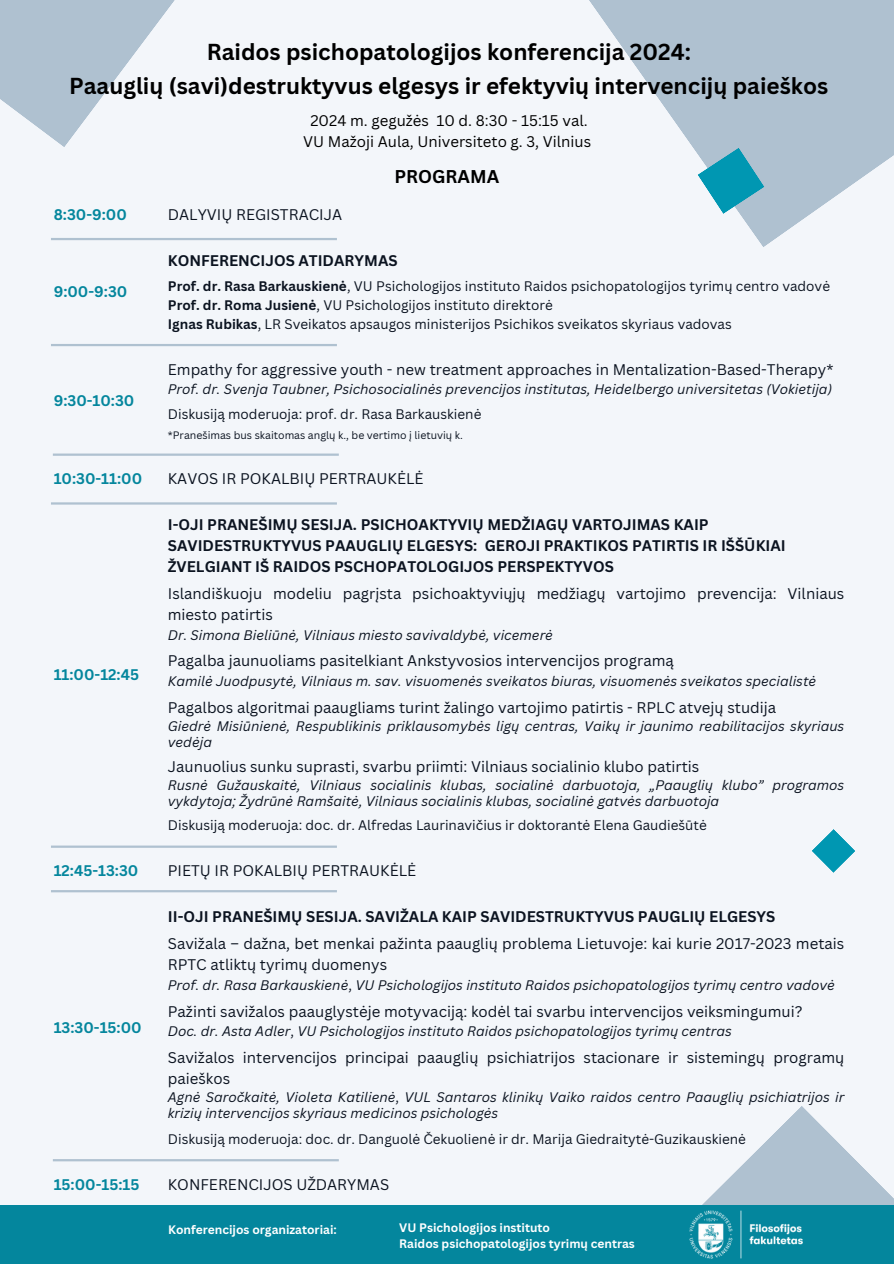
<style>
.page{position:relative;width:894px;height:1264px;background:#fff}
.page>*{position:absolute;margin:0;border:0;box-sizing:border-box;transform-origin:0 0}
.t1{font:700 22.5px/33.8px "Canva Sans";color:#000;text-align:center}
.t2{font:700 18px "Canva Sans";color:#000}
.t3{font:15px/21px "Canva Sans";color:#0b1320}
.t4{font:700 15px/21px "Canva Sans";color:#0b1320}
.t5{font:700 15px "Canva Sans";color:#04869d}
.t6{font:15px/20.2px "Canva Sans";color:#000;text-align:center}
.t7{font:italic 13.5px/16px "Canva Sans";color:#0b1320}
.t8{font:13.5px/18.9px "Canva Sans";color:#0b1320}
.t9{font:700 12px "Canva Sans";color:#fff}
.t10{font:10.5px "Canva Sans";color:#0b1320}
.s1{font-weight:700}
.s2{font-style:normal}
</style>
<div class="page">
<div style="left:0;top:0;width:893px;height:1263px;background:#f3f6fa"></div>
<svg style="left:812px;top:829px;width:43px;height:44px"></svg>
<svg style="left:0;top:0;width:175px;height:147px"></svg>
<svg style="left:703px;top:1106px;width:190px;height:98px"></svg>
<svg style="left:589px;top:0;width:304px;height:247px;fill:#afc1d0"></svg>
<svg style="left:697px;top:147px;width:67px;height:67px"></svg>
<div style="left:0;top:1204px;width:893px;height:59px;background:#04869d"></div>
<hr style="left:51px;top:238px;width:286px;height:2px;background:#afc1d0">
<hr style="left:51px;top:344px;width:286px;height:2px;background:#afc1d0">
<hr style="left:53px;top:453px;width:286px;height:3px;background:#afc1d0">
<hr style="left:51px;top:502px;width:286px;height:2px;background:#afc1d0">
<hr style="left:51px;top:845px;width:286px;height:2px;background:#afc1d0">
<hr style="left:51px;top:890px;width:286px;height:2px;background:#afc1d0">
<hr style="left:53px;top:1159px;width:286px;height:2px;background:#afc1d0">
<img style="left:689px;top:1210px;width:114px;height:49px">
<p class="t1" style="left:69px;top:35px;width:760px">Raidos psichopatologijos konferencija 2024:<br>Paauglių (savi)destruktyvus elgesys ir efektyvių intervencijų paieškos</p>
<p class="t6" style="left:303px;top:110px;width:289px">2024 m. gegužės 10 d. 8:30 - 15:15 val.<br>VU Mažoji Aula, Universiteto g. 3, Vilnius</p>
<h1 class="t5" style="left:54px;top:203px;width:75px">8:30-9:00</h1>
<h3 class="t3" style="left:168px;top:203px;width:176px">DALYVIŲ REGISTRACIJA</h3>
<p class="t2" style="left:394px;top:164px;width:106px">PROGRAMA</p>
<h2 class="t5" style="left:54px;top:281px;width:75px">9:00-9:30</h2>
<p class="t5" style="left:54px;top:390px;width:82px">9:30-10:30</p>
<p class="t4" style="left:168px;top:249px;width:231px">KONFERENCIJOS ATIDARYMAS</p>
<p class="t8" style="left:168px;top:277px;width:663px"><span class="s1">Prof. dr. Rasa Barkauskienė</span>, VU Psichologijos instituto Raidos psichopatologijos tyrimų centro vadovė<br><span class="s1">Prof. dr. Roma Jusienė</span>, VU Psichologijos instituto direktorė<br><span class="s1">Ignas Rubikas</span>, LR Sveikatos apsaugos ministerijos Psichikos sveikatos skyriaus vadovas</p>
<p class="t3" style="left:168px;top:358px;width:667px">Empathy for aggressive youth - new treatment approaches in Mentalization-Based-Therapy*</p>
<p class="t7" style="left:168px;top:381px;width:665px">Prof. dr. Svenja Taubner, Psichosocialinės prevencijos institutas, Heidelbergo universitetas (Vokietija)</p>
<p class="t8" style="left:168px;top:404px;width:315px">Diskusiją moderuoja: prof. dr. Rasa Barkauskienė</p>
<p class="t10" style="left:168px;top:428px;width:296px">*Pranešimas bus skaitomas anglų k., be vertimo į lietuvių k.</p>
<p class="t5" style="left:54px;top:468px;width:90px">10:30-11:00</p>
<p class="t3" style="left:168px;top:468px;width:257px">KAVOS IR POKALBIŲ PERTRAUKĖLĖ</p>
<p class="t5" style="left:54px;top:664px;width:87px">11:00-12:45</p>
<p class="t4" style="left:168px;top:513px;width:619px">I-OJI PRANEŠIMŲ SESIJA. PSICHOAKTYVIŲ MEDŽIAGŲ VARTOJIMAS KAIP<br>SAVIDESTRUKTYVUS PAAUGLIŲ ELGESYS: GEROJI PRAKTIKOS PATIRTIS IR IŠŠŪKIAI<br>ŽVELGIANT IŠ RAIDOS PSCHOPATOLOGIJOS PERSPEKTYVOS</p>
<p class="t3" style="left:168px;top:583px;width:677px">Islandiškuoju modeliu pagrįsta psichoaktyviųjų medžiagų vartojimo prevencija: Vilniaus miesto patirtis</p>
<p class="t7" style="left:168px;top:626px;width:386px">Dr. Simona Bieliūnė, Vilniaus miesto savivaldybė, vicemerė</p>
<p class="t3" style="left:168px;top:650px;width:507px">Pagalba jaunuoliams pasitelkiant Ankstyvosios intervencijos programą</p>
<p class="t7" style="left:168px;top:672px;width:649px">Kamilė Juodpusytė, Vilniaus m. sav. visuomenės sveikatos biuras, visuomenės sveikatos specialistė</p>
<p class="t3" style="left:168px;top:696px;width:609px">Pagalbos algoritmai paaugliams turint žalingo vartojimo patirtis - RPLC atvejų studija</p>
<p class="t7" style="left:168px;top:717px;width:677px">Giedrė Misiūnienė, Respublikinis priklausomybės ligų centras, Vaikų ir jaunimo reabilitacijos skyriaus vedėja</p>
<p class="t3" style="left:168px;top:755px;width:533px">Jaunuolius sunku suprasti, svarbu priimti: Vilniaus socialinio klubo patirtis</p>
<p class="t7" style="left:168px;top:777px;width:677px">Rusnė Gužauskaitė, Vilniaus socialinis klubas, socialinė darbuotoja, „Paauglių klubo” programos vykdytoja; Žydrūnė Ramšaitė, Vilniaus socialinis klubas, socialinė gatvės darbuotoja</p>
<p class="t8" style="left:168px;top:815px;width:540px">Diskusiją moderuoja: doc. dr. Alfredas Laurinavičius ir doktorantė Elena Gaudiešūtė</p>
<p class="t5" style="left:54px;top:859px;width:86px">12:45-13:30</p>
<p class="t3" style="left:168px;top:859px;width:250px">PIETŲ IR POKALBIŲ PERTRAUKĖLĖ</p>
<p class="t5" style="left:54px;top:1016px;width:89px">13:30-15:00</p>
<p class="t4" style="left:168px;top:905px;width:609px">II-OJI PRANEŠIMŲ SESIJA. SAVIŽALA KAIP SAVIDESTRUKTYVUS PAUGLIŲ ELGESYS</p>
<p class="t3" style="left:168px;top:933px;width:677px">Savižala – dažna, bet menkai pažinta paauglių problema Lietuvoje: kai kurie 2017-2023 metais<br>RPTC atliktų tyrimų duomenys</p>
<p class="t7" style="left:168px;top:976px;width:668px">Prof. dr. Rasa Barkauskienė<span class="s2">,</span> VU Psichologijos instituto Raidos psichopatologijos tyrimų centro vadovė</p>
<p class="t3" style="left:168px;top:1000px;width:636px">Pažinti savižalos paauglystėje motyvaciją: kodėl tai svarbu intervencijos veiksmingumui?</p>
<p class="t7" style="left:168px;top:1022px;width:565px">Doc. dr. Asta Adler<span class="s2">,</span> VU Psichologijos instituto Raidos psichopatologijos tyrimų centras</p>
<p class="t3" style="left:168px;top:1046px;width:677px">Savižalos intervencijos principai paauglių psichiatrijos stacionare ir sistemingų programų paieškos</p>
<p class="t7" style="left:168px;top:1088px;width:677px">Agnė Saročkaitė, Violeta Katilienė<span class="s2">,</span> VUL Santaros klinikų Vaiko raidos centro Paauglių psichiatrijos ir krizių intervencijos skyriaus medicinos psichologės</p>
<p class="t8" style="left:168px;top:1129px;width:579px">Diskusiją moderuoja: doc. dr. Danguolė Čekuolienė ir dr. Marija Giedraitytė-Guzikauskienė</p>
<p class="t5" style="left:54px;top:1173px;width:87px">15:00-15:15</p>
<p class="t3" style="left:168px;top:1173px;width:223px">KONFERENCIJOS UŽDARYMAS</p>
<p class="t9" style="left:168px;top:1220px;width:170px">Konferencijos organizatoriai:</p>
<p class="t9" style="left:399px;top:1219px;width:152px">VU Psichologijos instituto</p>
<p class="t9" style="left:399px;top:1235px;width:237px">Raidos psichopatologijos tyrimų centras</p>
</div>
